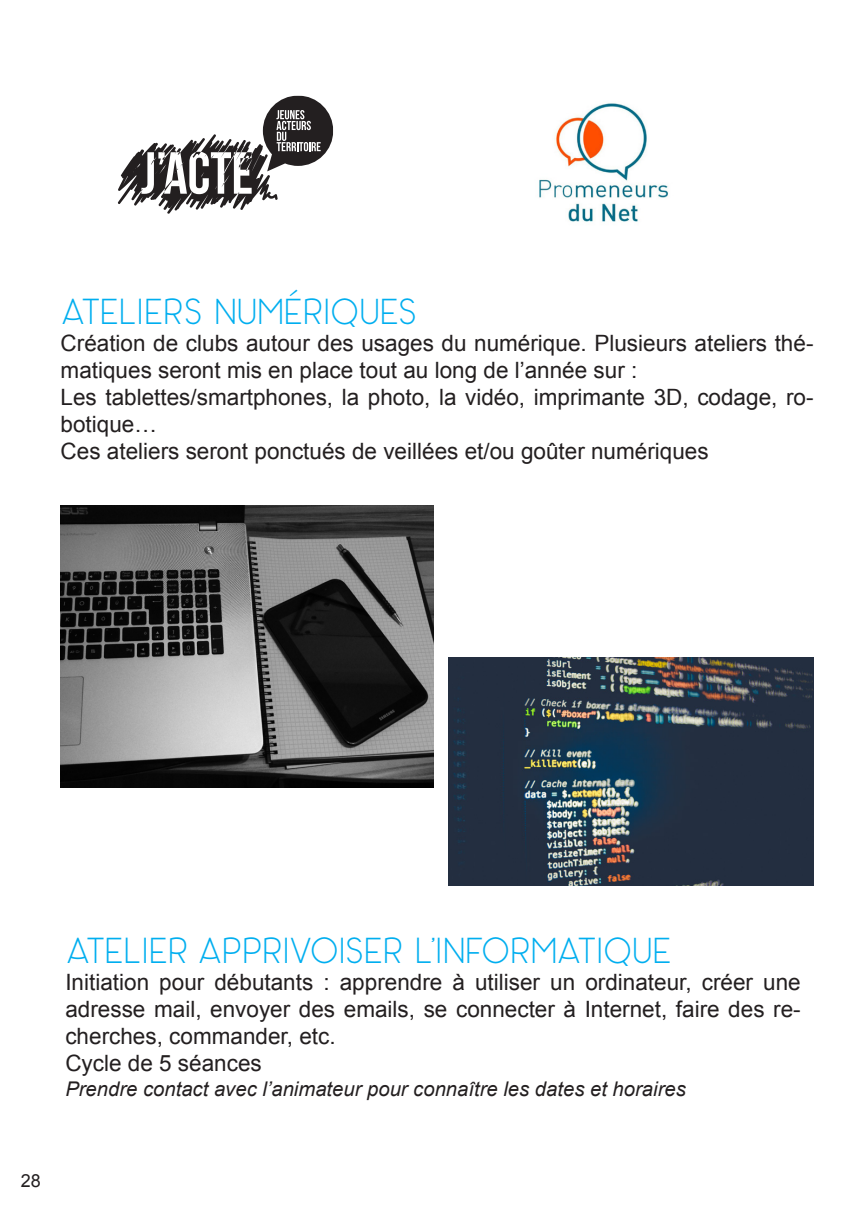
<style>
.page{position:relative;width:855px;height:1212px;background:#fff}
.page>*{position:absolute;margin:0;border:0;box-sizing:border-box;transform-origin:0 0}
.t1{font:300 36px "Panama";color:#00aeef}
.t2{font:22.5px/27px "Arial";color:#231f20}
.t3{font:italic 20.25px "Arial";color:#231f20}
.t4{font:18px "Arial";color:#231f20}
</style>
<div class="page">
<svg style="left:117px;top:96px;width:216px;height:118px"></svg>
<img style="left:539px;top:103px;width:129px;height:119px">
<img style="left:448px;top:657px;width:365px;height:228px">
<img style="left:61px;top:505px;width:372px;height:282px">
<p class="t1" style="left:61px;top:289px;width:358px">ATELIERS NUMÉRIQUES</p>
<p class="t2" style="left:61px;top:330px;width:754px">Création de clubs autour des usages du numérique. Plusieurs ateliers thé&shy;matiques seront mis en place tout au long de l’année sur :</p>
<p class="t2" style="left:61px;top:384px;width:754px">Les tablettes/smartphones, la photo, la vidéo, imprimante 3D, codage, ro&shy;botique…</p>
<p class="t2" style="left:61px;top:438px;width:649px">Ces ateliers seront ponctués de veillées et/ou goûter numériques</p>
<p class="t1" style="left:65px;top:929px;width:608px">ATELIER APPRIVOISER L’INFORMATIQUE</p>
<p class="t2" style="left:65px;top:969px;width:737px;text-align:justify">Initiation pour débutants : apprendre à utiliser un ordinateur, créer une adresse mail, envoyer des emails, se connecter à Internet, faire des re&shy;cherches, commander, etc.</p>
<p class="t2" style="left:65px;top:1050px;width:198px">Cycle de 5 séances</p>
<p class="t3" style="left:65px;top:1075px;width:622px">Prendre contact avec l’animateur pour connaître les dates et horaires</p>
<p class="t4" style="left:21px;top:1169px;width:22px">28</p>
</div>
